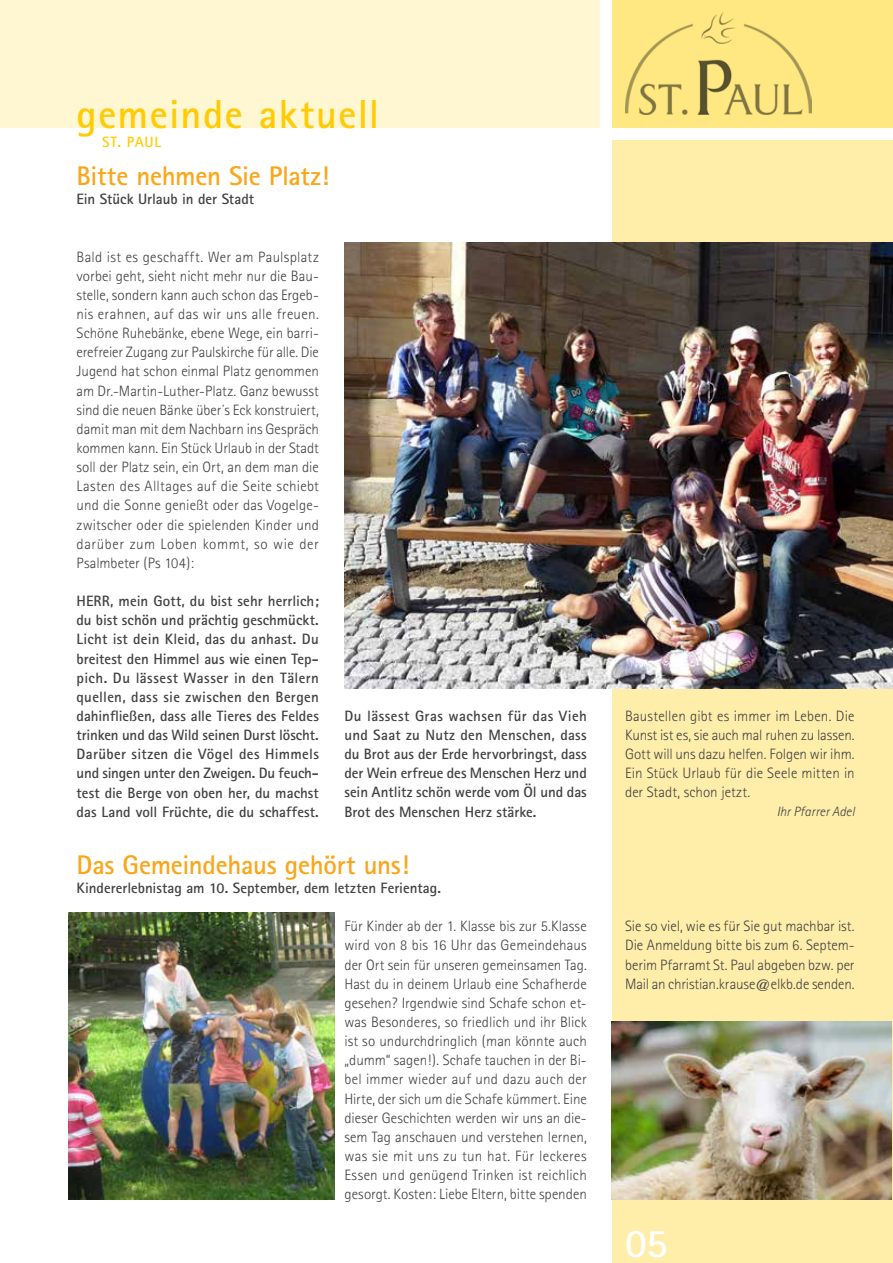
<style>
.page{position:relative;width:893px;height:1263px;background:#fff}
.page>*{position:absolute;margin:0;border:0;box-sizing:border-box;transform-origin:0 0}
.t1{font:700 40.5px "Rotis Sans Serif";letter-spacing:.035em;color:#ffcb05}
.t2{font:700 40.5px "Rotis Sans Serif";color:#fff}
.t3{font:700 27px "Rotis Sans Serif";letter-spacing:-.01em;color:#faa61a}
.t4{font:300 15px/19.2px "Rotis Sans Serif";color:#404142;text-align:justify}
.t5{font:700 15px/19.2px "Rotis Sans Serif";color:#404142;text-align:justify}
.t6{font:700 15px "Rotis Sans Serif";letter-spacing:.045em;color:#ffcb05}
.t7{font:italic 300 13.5px "Rotis Sans Serif";color:#404142}
</style>
<div class="page">
<div style="left:612px;top:0;width:281px;height:128px;background:#ffe881"></div>
<div style="left:0;top:0;width:600px;height:128px;background:#fff6d2"></div>
<div style="left:612px;top:140px;width:281px;height:1123px;background:#fea"></div>
<img style="left:625px;top:13px;width:186px;height:102px">
<img style="left:344px;top:242px;width:549px;height:446px">
<img style="left:611px;top:1021px;width:281px;height:178px">
<img style="left:68px;top:912px;width:267px;height:287px">
<h1 class="t1" style="left:77px;top:88px;width:304px">gemeinde aktuell</h1>
<h2 class="t3" style="left:77px;top:159px;width:254px">Bitte nehmen Sie Platz!</h2>
<p class="t5" style="left:77px;top:189px;width:179px">Ein Stück Urlaub in der Stadt</p>
<p class="t6" style="left:102px;top:132px;width:61px">St. paul</p>
<p class="t4" style="left:77px;top:247px;width:244px">Bald ist es geschafft. Wer am Paulsplatz vorbei geht, sieht nicht mehr nur die Bau&shy;stelle, sondern kann auch schon das Ergeb&shy;nis erahnen, auf das wir uns alle freuen.<br>Schöne Ruhebänke, ebene Wege, ein barri&shy;erefreier Zugang zur Paulskirche für alle. Die Jugend hat schon einmal Platz genommen am Dr.-Martin-Luther-Platz. Ganz bewusst sind die neuen Bänke über´s Eck konstruiert, damit man mit dem Nachbarn ins Gespräch kommen kann. Ein Stück Urlaub in der Stadt soll der Platz sein, ein Ort, an dem man die Lasten des Alltages auf die Seite schiebt und die Sonne genießt oder das Vogelge&shy;zwitscher oder die spielenden Kinder und darüber zum Loben kommt, so wie der Psalmbeter (Ps 104):</p>
<p class="t5" style="left:77px;top:591px;width:244px">HERR, mein Gott, du bist sehr herrlich; du bist schön und prächtig geschmückt.<br>Licht ist dein Kleid, das du anhast. Du breitest den Himmel aus wie einen Tep&shy;pich. Du lässest Wasser in den Tälern quellen, dass sie zwischen den Bergen dahinfließen, dass alle Tieres des Feldes trinken und das Wild seinen Durst löscht.<br>Darüber sitzen die Vögel des Himmels und singen unter den Zweigen. Du feuch&shy;test die Berge von oben her, du machst das Land voll Früchte, die du schaffest.</p>
<p class="t5" style="left:344px;top:706px;width:244px">Du lässest Gras wachsen für das Vieh und Saat zu Nutz den Menschen, dass du Brot aus der Erde hervorbringst, dass der Wein erfreue des Menschen Herz und sein Antlitz schön werde vom Öl und das Brot des Menschen Herz stärke.</p>
<p class="t4" style="left:625px;top:706px;width:231px">Baustellen gibt es immer im Leben. Die Kunst ist es, sie auch mal ruhen zu lassen.<br>Gott will uns dazu helfen. Folgen wir ihm.<br>Ein Stück Urlaub für die Seele mitten in der Stadt, schon jetzt.</p>
<p class="t7" style="left:777px;top:804px;width:80px">Ihr Pfarrer Adel</p>
<h2 class="t3" style="left:77px;top:848px;width:334px">Das Gemeindehaus gehört uns!</h2>
<p class="t5" style="left:77px;top:878px;width:366px">Kindererlebnistag am 10. September, dem letzten Ferientag.</p>
<p class="t4" style="left:344px;top:917px;width:244px">Für Kinder ab der 1. Klasse bis zur 5.Klasse wird von 8 bis 16 Uhr das Gemeindehaus der Ort sein für unseren gemeinsamen Tag.<br>Hast du in deinem Urlaub eine Schafherde gesehen? Irgendwie sind Schafe schon et&shy;was Besonderes, so friedlich und ihr Blick ist so undurchdringlich (man könnte auch „dumm“ sagen!). Schafe tauchen in der Bi&shy;bel immer wieder auf und dazu auch der Hirte, der sich um die Schafe kümmert. Eine dieser Geschichten werden wir uns an die&shy;sem Tag anschauen und verstehen lernen, was sie mit uns zu tun hat. Für leckeres Essen und genügend Trinken ist reichlich gesorgt. Kosten: Liebe Eltern, bitte spenden</p>
<p class="t4" style="left:625px;top:917px;width:231px">Sie so viel, wie es für Sie gut machbar ist.<br>Die Anmeldung bitte bis zum 6. Septem&shy;berim Pfarramt St. Paul abgeben bzw. per Mail an christian.krause@elkb.de senden.</p>
<h1 class="t2" style="left:625px;top:1217px;width:44px">05</h1>
</div>
